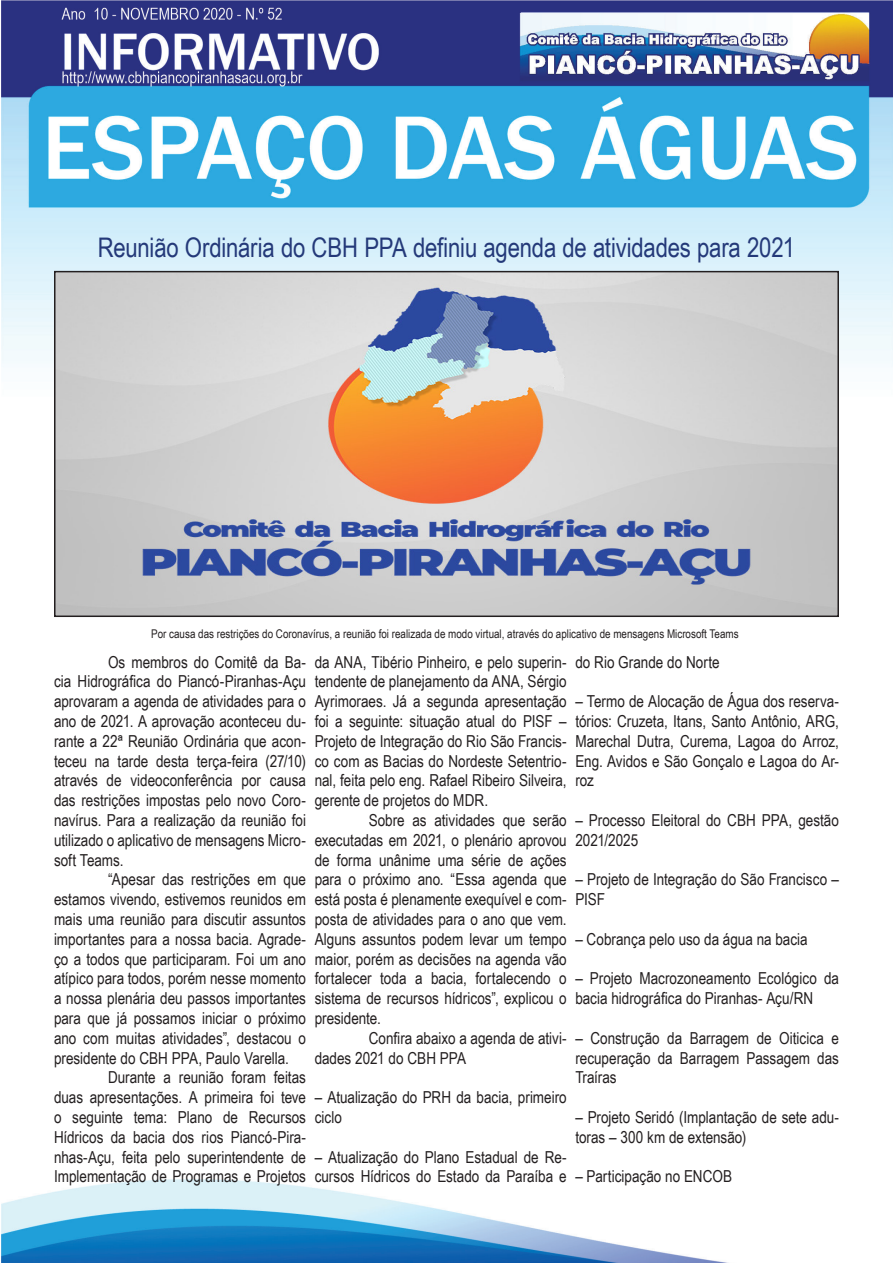
<style>
.page{position:relative;width:893px;height:1263px;background:#fff}
.page>*{position:absolute;margin:0;border:0;box-sizing:border-box;transform-origin:0 0}
.t1{font:27px "Arial Narrow";letter-spacing:-.01em;color:#243979}
.t2{font:16.5px/19.8px "Arial Narrow";color:#231f20;text-align:justify}
.t3{font:12px "Arial Narrow";color:#231f20}
</style>
<div class="page">
<img style="left:1px;top:0;width:892px;height:1263px">
<img style="left:57px;top:274px;width:779px;height:340px">
<div style="left:54px;top:271px;width:785px;height:346px;border:2px solid #231f20"></div>
<p class="t1" style="left:98px;top:228px;width:699px">Reunião Ordinária do CBH PPA definiu agenda de atividades para 2021</p>
<p class="t3" style="left:151px;top:625px;width:589px">Por causa das restrições do Coronavírus, a reunião foi realizada de modo virtual, através do aplicativo de mensagens Microsoft Teams</p>
<p class="t2" style="left:54px;top:651px;width:254px;text-indent:54px">Os membros do Comitê da Ba&shy;cia Hidrográfica do Piancó-Piranhas-Açu aprovaram a agenda de atividades para o ano de 2021. A aprovação aconteceu du&shy;rante a 22ª Reunião Ordinária que acon&shy;teceu na tarde desta terça-feira (27/10) através de videoconferência por causa das restrições impostas pelo novo Coro&shy;navírus. Para a realização da reunião foi utilizado o aplicativo de mensagens Micro&shy;soft Teams.</p>
<p class="t2" style="left:54px;top:869px;width:254px;text-indent:54px">“Apesar das restrições em que estamos vivendo, estivemos reunidos em mais uma reunião para discutir assuntos importantes para a nossa bacia. Agrade&shy;ço a todos que participaram. Foi um ano atípico para todos, porém nesse momento a nossa plenária deu passos importantes para que já possamos iniciar o próximo ano com muitas atividades”, destacou o presidente do CBH PPA, Paulo Varella.</p>
<p class="t2" style="left:54px;top:1067px;width:254px;text-indent:54px">Durante a reunião foram feitas duas apresentações. A primeira foi teve o seguinte tema: Plano de Recursos Hídricos da bacia dos rios Piancó-Pira&shy;nhas-Açu, feita pelo superintendente de Implementação de Programas e Projetos</p>
<p class="t2" style="left:315px;top:651px;width:254px">da ANA, Tibério Pinheiro, e pelo superin&shy;tendente de planejamento da ANA, Sérgio Ayrimoraes. Já a segunda apresentação foi a seguinte: situação atual do PISF – Projeto de Integração do Rio São Francis&shy;co com as Bacias do Nordeste Setentrio&shy;nal, feita pelo eng. Rafael Ribeiro Silveira, gerente de projetos do MDR.</p>
<p class="t2" style="left:315px;top:810px;width:254px;text-indent:54px">Sobre as atividades que serão executadas em 2021, o plenário aprovou de forma unânime uma série de ações para o próximo ano. “Essa agenda que está posta é plenamente exequível e com&shy;posta de atividades para o ano que vem.<br>Alguns assuntos podem levar um tempo maior, porém as decisões na agenda vão fortalecer toda a bacia, fortalecendo o sistema de recursos hídricos”, explicou o presidente.</p>
<p class="t2" style="left:315px;top:1027px;width:254px;text-indent:54px">Confira abaixo a agenda de ativi&shy;dades 2021 do CBH PPA</p>
<p class="t2" style="left:315px;top:1087px;width:254px">– Atualização do PRH da bacia, primeiro ciclo</p>
<p class="t2" style="left:315px;top:1146px;width:254px">– Atualização do Plano Estadual de Re&shy;cursos Hídricos do Estado da Paraíba e</p>
<p class="t2" style="left:575px;top:651px;width:146px">do Rio Grande do Norte</p>
<p class="t2" style="left:575px;top:691px;width:265px">– Termo de Alocação de Água dos reserva&shy;tórios: Cruzeta, Itans, Santo Antônio, ARG, Marechal Dutra, Curema, Lagoa do Arroz, Eng. Avidos e São Gonçalo e Lagoa do Ar&shy;roz</p>
<p class="t2" style="left:575px;top:810px;width:265px">– Processo Eleitoral do CBH PPA, gestão<br>2021/2025</p>
<p class="t2" style="left:575px;top:869px;width:265px">– Projeto de Integração do São Francisco –<br>PISF</p>
<p class="t2" style="left:575px;top:928px;width:234px">– Cobrança pelo uso da água na bacia</p>
<p class="t2" style="left:575px;top:968px;width:265px">– Projeto Macrozoneamento Ecológico da bacia hidrográfica do Piranhas- Açu/RN</p>
<p class="t2" style="left:575px;top:1027px;width:265px">– Construção da Barragem de Oiticica e recuperação da Barragem Passagem das Traíras</p>
<p class="t2" style="left:575px;top:1107px;width:265px">– Projeto Seridó (Implantação de sete adu&shy;toras – 300 km de extensão)</p>
<p class="t2" style="left:575px;top:1166px;width:158px">– Participação no ENCOB</p>
</div>
